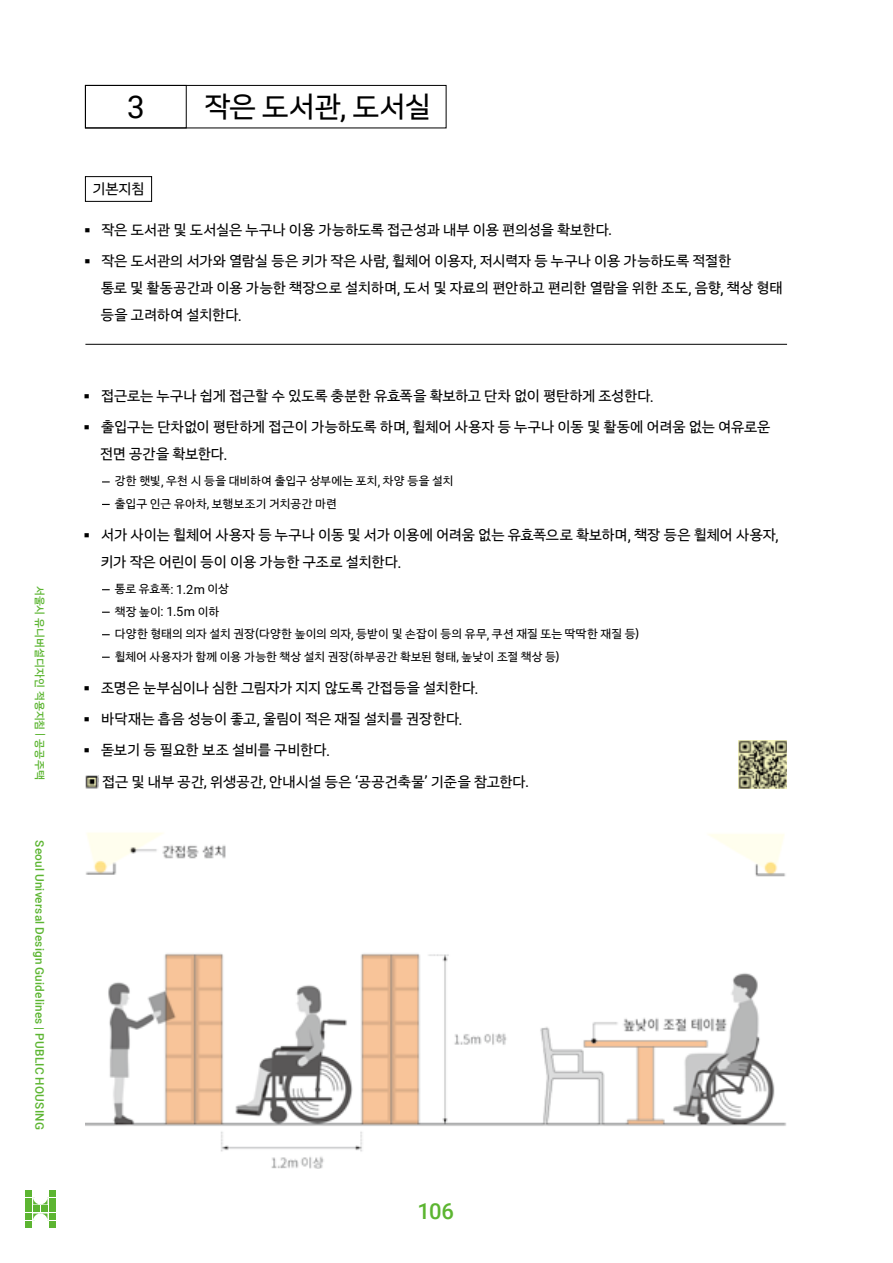
<style>
.page{position:relative;width:893px;height:1263px;background:#fff}
.page>*{position:absolute;margin:0;border:0;box-sizing:border-box;transform-origin:0 0}
.t1{font:33px "Geneva";color:#000}
.t2{font:31.35px "Roboto";color:#000}
.t3{font:27.45px "Sandoll November Beta 05 Rg";letter-spacing:-.02em;color:#000}
.t4{font:500 22.05px "Roboto";color:#5cb531}
.t5{font:13.65px/27px "Sandoll November Beta 05 Rg";letter-spacing:-.005em;color:#000}
.t6{font:13.65px "Sandoll November Beta 05 Rg";letter-spacing:.015em;color:#000}
.t7{font:500 11.7px "Roboto";letter-spacing:.02em;color:#5cb531}
.t8{font:11.25px/22.5px "Sandoll November Beta 05 Rg";letter-spacing:.01em;color:#000}
.t9{font:10.35px "Sandoll November Beta 06 Md";letter-spacing:.005em;color:#5cb531}
.s1{font-family:"Roboto";font-weight:500;font-size:11.7px}
.s2{font-family:"Roboto";font-size:31.35px}
.s3{font-family:"Roboto";font-size:15.6px}
.s4{font-family:"Roboto";font-size:12.9px}
</style>
<div class="page">
<img style="left:738px;top:740px;width:49px;height:48px">
<div style="left:85px;top:85px;width:361px;height:43px;border:1px solid #000"></div>
<div style="left:85px;top:176px;width:67px;height:26px;border:1px solid #000"></div>
<hr style="left:85px;top:344px;width:702px;height:1px;background:#000">
<img style="left:85px;top:833px;width:702px;height:336px">
<svg style="left:85px;top:775px;width:13px;height:13px"></svg>
<div style="left:49px;top:1221px;width:6px;height:7px;background:#5cb531"></div>
<div style="left:25px;top:1190px;width:7px;height:6px;background:#5cb531"></div>
<div style="left:25px;top:1221px;width:7px;height:7px;background:#5cb531"></div>
<div style="left:25px;top:1198px;width:7px;height:6px;background:#5cb531"></div>
<div style="left:25px;top:1206px;width:7px;height:6px;background:#5cb531"></div>
<div style="left:25px;top:1213px;width:7px;height:7px;background:#5cb531"></div>
<svg style="left:33px;top:1190px;width:22px;height:30px"></svg>
<div style="left:49px;top:1213px;width:6px;height:7px;background:#5cb531"></div>
<p class="t9" style="left:48px;top:586px;width:196px;rotate:90deg">서울시 유니버설디자인 적용지침 <span class="s1">|</span> 공공주택</p>
<p class="t7" style="left:48px;top:840px;width:291px;rotate:90deg">Seoul Universal Design Guidelines | PUBLIC HOUSING</p>
<h2 class="t2" style="left:127px;top:85px;width:19px">3</h2>
<h3 class="t3" style="left:204px;top:85px;width:228px">작은 도서관<span class="s2">,</span> 도서실</h3>
<p class="t5" style="left:92px;top:175px;width:54px">기본지침</p>
<h1 class="t1" style="left:76px;top:208px;width:24px">·</h1>
<p class="t5" style="left:102px;top:216px;width:512px">작은 도서관 및 도서실은 누구나 이용 가능하도록 접근성과 내부 이용 편의성을 확보한다<span class="s3">.</span></p>
<h1 class="t1" style="left:76px;top:239px;width:24px">·</h1>
<p class="t5" style="left:101px;top:247px;width:683px">작은 도서관의 서가와 열람실 등은 키가 작은 사람<span class="s3">,</span> 휠체어 이용자<span class="s3">,</span> 저시력자 등 누구나 이용 가능하도록 적절한<br>통로 및 활동공간과 이용 가능한 책장으로 설치하며<span class="s3">,</span> 도서 및 자료의 편안하고 편리한 열람을 위한 조도<span class="s3">,</span> 음향<span class="s3">,</span> 책상 형태 등을 고려하여 설치한다<span class="s3">.</span></p>
<h1 class="t1" style="left:76px;top:374px;width:24px">·</h1>
<p class="t5" style="left:101px;top:382px;width:554px">접근로는 누구나 쉽게 접근할 수 있도록 충분한 유효폭을 확보하고 단차 없이 평탄하게 조성한다<span class="s3">.</span></p>
<h1 class="t1" style="left:76px;top:406px;width:24px">·</h1>
<p class="t5" style="left:100px;top:413px;width:672px">출입구는 단차없이 평탄하게 접근이 가능하도록 하며<span class="s3">,</span> 휠체어 사용자 등 누구나 이동 및 활동에 어려움 없는 여유로운 전면 공간을 확보한다<span class="s3">.</span></p>
<p class="t8" style="left:115px;top:470px;width:340px">강한 햇빛<span class="s4">,</span> 우천 시 등을 대비하여 출입구 상부에는 포치<span class="s4">,</span> 차양 등을 설치 출입구 인근 유아차<span class="s4">,</span> 보행보조기 거치공간 마련</p>
<h1 class="t1" style="left:76px;top:513px;width:24px">·</h1>
<p class="t5" style="left:100px;top:521px;width:680px">서가 사이는 휠체어 사용자 등 누구나 이동 및 서가 이용에 어려움 없는 유효폭으로 확보하며<span class="s3">,</span> 책장 등은 휠체어 사용자<span class="s3">, </span>키가 작은 어린이 등이 이용 가능한 구조로 설치한다<span class="s3">.</span></p>
<p class="t8" style="left:115px;top:577px;width:526px">통로 유효폭<span class="s4">: 1.2m</span> 이상<br>책장 높이<span class="s4">: 1.5m</span> 이하<br>다양한 형태의 의자 설치 권장(다양한 높이의 의자<span class="s4">,</span> 등받이 및 손잡이 등의 유무<span class="s4">,</span> 쿠션 재질 또는 딱딱한 재질 등) 휠체어 사용자가 함께 이용 가능한 책상 설치 권장(하부공간 확보된 형태<span class="s4">,</span> 높낮이 조절 책상 등)</p>
<h1 class="t1" style="left:76px;top:666px;width:24px">·</h1>
<p class="t5" style="left:101px;top:674px;width:379px">조명은 눈부심이나 심한 그림자가 지지 않도록 간접등을 설치한다<span class="s3">.</span></p>
<h1 class="t1" style="left:76px;top:697px;width:24px">·</h1>
<p class="t5" style="left:101px;top:705px;width:363px">바닥재는 흡음 성능이 좋고<span class="s3">,</span> 울림이 적은 재질 설치를 권장한다<span class="s3">.</span></p>
<h1 class="t1" style="left:76px;top:729px;width:24px">·</h1>
<p class="t5" style="left:101px;top:736px;width:230px">돋보기 등 필요한 보조 설비를 구비한다<span class="s3">.</span></p>
<p class="t6" style="left:102px;top:771px;width:429px">접근 및 내부 공간<span class="s3">,</span> 위생공간<span class="s3">,</span> 안내시설 등은 <span class="s3">‘</span>공공건축물<span class="s3">’</span> 기준을 참고한다<span class="s3">.</span></p>
<h3 class="t4" style="left:418px;top:1196px;width:38px">106</h3>
</div>
